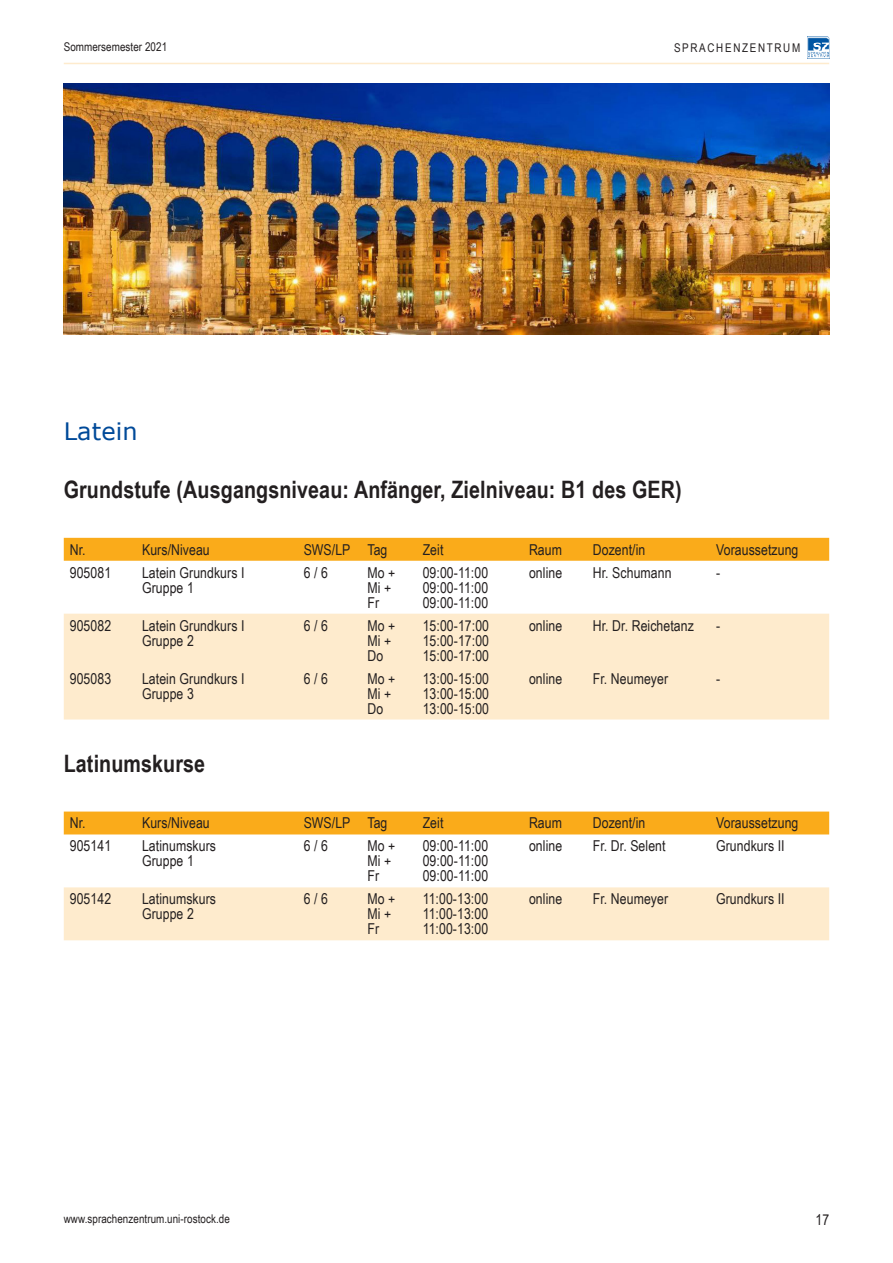
<style>
.page{position:relative;width:893px;height:1263px;background:#fff}
.page>*{position:absolute;margin:0;border:0;box-sizing:border-box;transform-origin:0 0}
.Zwischenüberschrift{font:700 24px "Arial Narrow";letter-spacing:.005em;color:#231f20}
.Überschrift{font:24px "Verdana";letter-spacing:.005em;color:#004a99}
.Tabelle{font:15px/15px "Arial Narrow";letter-spacing:.005em;color:#231f20}
.t1{font:12px "Arial Narrow";letter-spacing:.005em;color:#231f20}
.t2{font:12px "Arial Narrow";letter-spacing:.14em;color:#231f20}
</style>
<div class="page">
<hr style="left:64px;top:63px;width:765px;height:1px;background:#feebcd">
<img style="left:808px;top:37px;width:21px;height:20px">
<div style="left:64px;top:538px;width:765px;height:23px;background:#faab1a"></div>
<div style="left:64px;top:614px;width:765px;height:105px;background:#feebcd"></div>
<div style="left:64px;top:811px;width:765px;height:23px;background:#faab1a"></div>
<div style="left:64px;top:887px;width:765px;height:53px;background:#feebcd"></div>
<img style="left:64px;top:83px;width:765px;height:251px">
<p class="t1" style="left:64px;top:38px;width:105px">Sommersemester 2021</p>
<p class="t2" style="left:674px;top:39px;width:128px">SPRACHENZENTRUM</p>
<p class="Überschrift" style="left:64px;top:414px;width:75px">Latein</p>
<p class="Zwischenüberschrift" style="left:64px;top:471px;width:619px">Grundstufe (Ausgangsniveau: Anfänger, Zielniveau: B1 des GER)</p>
<p class="Tabelle" style="left:70px;top:541px;width:17px">Nr.</p>
<p class="Tabelle" style="left:142px;top:541px;width:69px">Kurs/Niveau</p>
<p class="Tabelle" style="left:304px;top:541px;width:48px">SWS/LP</p>
<p class="Tabelle" style="left:367px;top:541px;width:21px">Tag</p>
<p class="Tabelle" style="left:423px;top:541px;width:22px">Zeit</p>
<p class="Tabelle" style="left:529px;top:541px;width:35px">Raum</p>
<p class="Tabelle" style="left:593px;top:541px;width:54px">Dozent/in</p>
<p class="Tabelle" style="left:716px;top:541px;width:84px">Voraussetzung</p>
<p class="Tabelle" style="left:70px;top:564px;width:43px">905081</p>
<p class="Tabelle" style="left:142px;top:564px;width:104px">Latein Grundkurs I</p>
<p class="Tabelle" style="left:142px;top:579px;width:53px">Gruppe 1</p>
<p class="Tabelle" style="left:304px;top:564px;width:26px">6 / 6</p>
<p class="Tabelle" style="left:367px;top:564px;width:29px">Mo +</p>
<p class="Tabelle" style="left:367px;top:579px;width:25px">Mi +</p>
<p class="Tabelle" style="left:367px;top:594px;width:13px">Fr</p>
<p class="Tabelle" style="left:529px;top:564px;width:35px">online</p>
<p class="Tabelle" style="left:593px;top:564px;width:80px">Hr. Schumann</p>
<p class="Tabelle" style="left:716px;top:564px;width:6px">-</p>
<p class="Tabelle" style="left:423px;top:564px;width:67px">09:00-11:00</p>
<p class="Tabelle" style="left:423px;top:579px;width:67px">09:00-11:00</p>
<p class="Tabelle" style="left:423px;top:594px;width:67px">09:00-11:00</p>
<p class="Tabelle" style="left:70px;top:617px;width:43px">905082</p>
<p class="Tabelle" style="left:142px;top:617px;width:104px">Latein Grundkurs I</p>
<p class="Tabelle" style="left:142px;top:632px;width:53px">Gruppe 2</p>
<p class="Tabelle" style="left:70px;top:670px;width:43px">905083</p>
<p class="Tabelle" style="left:142px;top:670px;width:104px">Latein Grundkurs I</p>
<p class="Tabelle" style="left:142px;top:685px;width:53px">Gruppe 3</p>
<p class="Zwischenüberschrift" style="left:64px;top:745px;width:143px">Latinumskurse</p>
<p class="Tabelle" style="left:304px;top:617px;width:26px">6 / 6</p>
<p class="Tabelle" style="left:367px;top:617px;width:29px">Mo +</p>
<p class="Tabelle" style="left:367px;top:632px;width:25px">Mi +</p>
<p class="Tabelle" style="left:367px;top:647px;width:17px">Do</p>
<p class="Tabelle" style="left:304px;top:670px;width:26px">6 / 6</p>
<p class="Tabelle" style="left:367px;top:670px;width:29px">Mo +</p>
<p class="Tabelle" style="left:367px;top:685px;width:25px">Mi +</p>
<p class="Tabelle" style="left:367px;top:700px;width:17px">Do</p>
<p class="Tabelle" style="left:423px;top:617px;width:68px">15:00-17:00</p>
<p class="Tabelle" style="left:423px;top:632px;width:68px">15:00-17:00<br>15:00-17:00</p>
<p class="Tabelle" style="left:423px;top:670px;width:68px">13:00-15:00</p>
<p class="Tabelle" style="left:423px;top:685px;width:68px">13:00-15:00</p>
<p class="Tabelle" style="left:423px;top:700px;width:68px">13:00-15:00</p>
<p class="Tabelle" style="left:529px;top:617px;width:35px">online</p>
<p class="Tabelle" style="left:593px;top:617px;width:103px">Hr. Dr. Reichetanz</p>
<p class="Tabelle" style="left:716px;top:617px;width:6px">-</p>
<p class="Tabelle" style="left:529px;top:670px;width:35px">online</p>
<p class="Tabelle" style="left:593px;top:670px;width:77px">Fr. Neumeyer</p>
<p class="Tabelle" style="left:716px;top:670px;width:6px">-</p>
<p class="Tabelle" style="left:70px;top:815px;width:17px">Nr.</p>
<p class="Tabelle" style="left:142px;top:815px;width:69px">Kurs/Niveau</p>
<p class="Tabelle" style="left:304px;top:815px;width:48px">SWS/LP</p>
<p class="Tabelle" style="left:367px;top:815px;width:21px">Tag</p>
<p class="Tabelle" style="left:423px;top:815px;width:22px">Zeit</p>
<p class="Tabelle" style="left:529px;top:815px;width:35px">Raum</p>
<p class="Tabelle" style="left:593px;top:815px;width:54px">Dozent/in</p>
<p class="Tabelle" style="left:716px;top:815px;width:84px">Voraussetzung</p>
<p class="Tabelle" style="left:70px;top:838px;width:43px">905141</p>
<p class="Tabelle" style="left:142px;top:838px;width:75px">Latinumskurs</p>
<p class="Tabelle" style="left:142px;top:853px;width:53px">Gruppe 1</p>
<p class="Tabelle" style="left:304px;top:838px;width:26px">6 / 6</p>
<p class="Tabelle" style="left:367px;top:838px;width:29px">Mo +</p>
<p class="Tabelle" style="left:367px;top:853px;width:25px">Mi +</p>
<p class="Tabelle" style="left:367px;top:868px;width:13px">Fr</p>
<p class="Tabelle" style="left:529px;top:838px;width:35px">online</p>
<p class="Tabelle" style="left:593px;top:838px;width:74px">Fr. Dr. Selent</p>
<p class="Tabelle" style="left:716px;top:838px;width:70px">Grundkurs II</p>
<p class="Tabelle" style="left:423px;top:838px;width:67px">09:00-11:00</p>
<p class="Tabelle" style="left:423px;top:853px;width:67px">09:00-11:00</p>
<p class="Tabelle" style="left:423px;top:868px;width:67px">09:00-11:00</p>
<p class="Tabelle" style="left:70px;top:891px;width:43px">905142</p>
<p class="Tabelle" style="left:142px;top:891px;width:75px">Latinumskurs</p>
<p class="Tabelle" style="left:142px;top:906px;width:53px">Gruppe 2</p>
<p class="Tabelle" style="left:304px;top:891px;width:26px">6 / 6</p>
<p class="Tabelle" style="left:367px;top:891px;width:29px">Mo +</p>
<p class="Tabelle" style="left:367px;top:906px;width:25px">Mi +</p>
<p class="Tabelle" style="left:367px;top:921px;width:13px">Fr</p>
<p class="Tabelle" style="left:423px;top:891px;width:67px">11:00-13:00</p>
<p class="Tabelle" style="left:423px;top:906px;width:67px">11:00-13:00</p>
<p class="Tabelle" style="left:423px;top:921px;width:67px">11:00-13:00</p>
<p class="Tabelle" style="left:529px;top:891px;width:35px">online</p>
<p class="Tabelle" style="left:593px;top:891px;width:77px">Fr. Neumeyer</p>
<p class="Tabelle" style="left:716px;top:891px;width:70px">Grundkurs II</p>
<p class="t1" style="left:64px;top:1210px;width:168px">www.sprachenzentrum.uni-rostock.de</p>
<p class="Tabelle" style="left:815px;top:1212px;width:15px">17</p>
</div>
